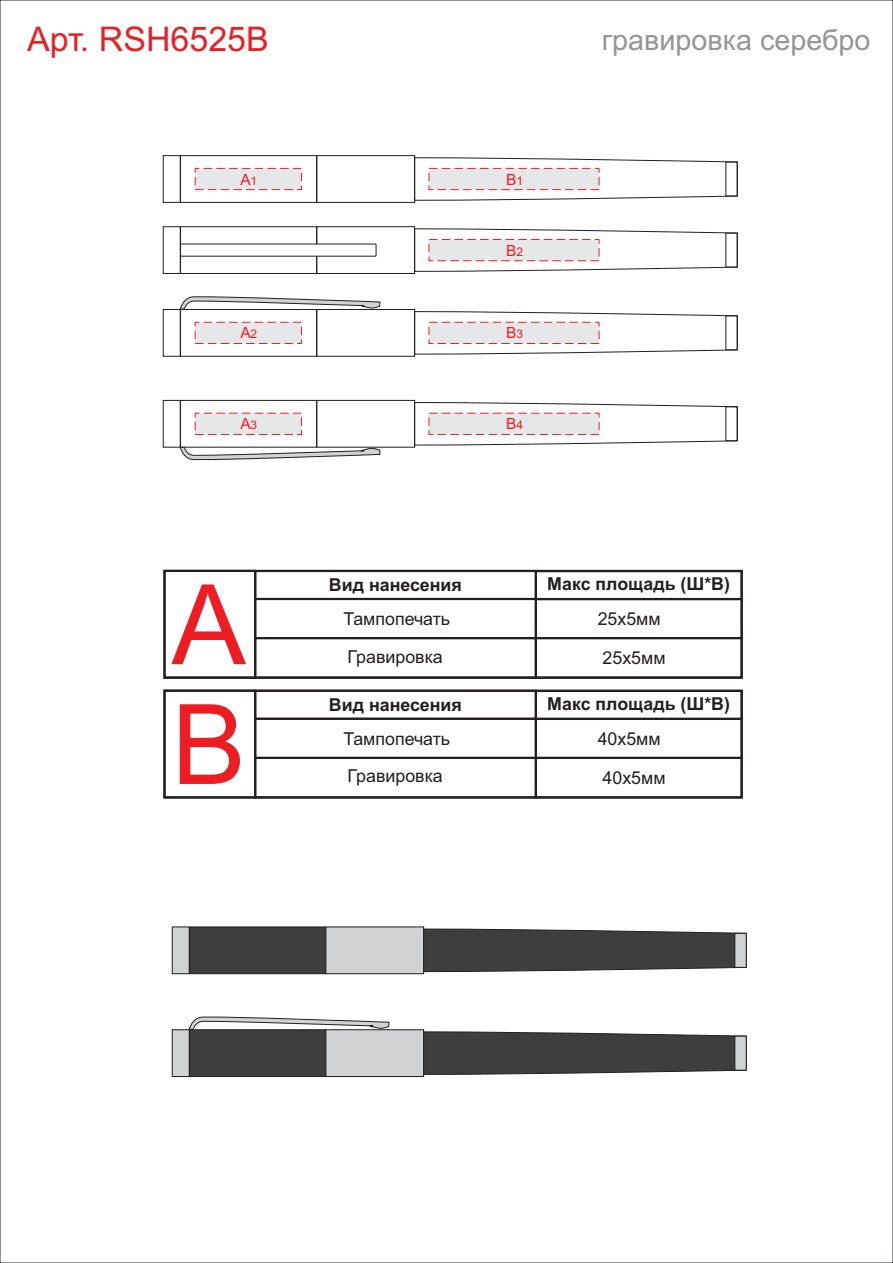
<style>
.page{position:relative;width:893px;height:1263px;background:#fff}
.page>*{position:absolute;margin:0;border:0;box-sizing:border-box;transform-origin:0 0}
.t1{font:111.3px/119.9px "Arial";color:#ee1d23}
.t2{font:34.05px "Arial";color:#ee1d23}
.t3{font:28.8px "Arial";color:#939598}
.t4{font:17.85px "Arial";color:#231f20}
.t5{font:700 17.85px "Arial";color:#231f20}
.t6{font:15.45px "Arial";color:#ee1d23}
.s1{font-size:12px}
</style>
<div class="page">
<div style="left:163px;top:155px;width:18px;height:48px;border:1px solid #231f20"></div>
<div style="left:163px;top:226px;width:18px;height:48px;border:1px solid #231f20"></div>
<div style="left:163px;top:309px;width:18px;height:48px;border:1px solid #231f20"></div>
<div style="left:163px;top:400px;width:18px;height:48px;border:1px solid #231f20"></div>
<div style="left:180px;top:155px;width:137px;height:48px;border:1px solid #231f20"></div>
<div style="left:180px;top:226px;width:137px;height:48px;border:1px solid #231f20"></div>
<div style="left:180px;top:309px;width:137px;height:48px;border:1px solid #231f20"></div>
<div style="left:180px;top:400px;width:137px;height:48px;border:1px solid #231f20"></div>
<div style="left:316px;top:155px;width:99px;height:48px;border:1px solid #231f20"></div>
<div style="left:316px;top:226px;width:99px;height:48px;border:1px solid #231f20"></div>
<div style="left:316px;top:309px;width:99px;height:48px;border:1px solid #231f20"></div>
<div style="left:316px;top:400px;width:99px;height:48px;border:1px solid #231f20"></div>
<svg style="left:171px;top:926px;width:576px;height:48px;background:#6c6c6d"></svg>
<div style="left:254px;top:570px;width:283px;height:30px;border:2px solid #231f20"></div>
<div style="left:254px;top:690px;width:283px;height:30px;border:2px solid #231f20"></div>
<div style="left:254px;top:598px;width:283px;height:41px;border:2px solid #231f20"></div>
<div style="left:254px;top:718px;width:283px;height:41px;border:2px solid #231f20"></div>
<div style="left:254px;top:637px;width:283px;height:42px;border:2px solid #231f20"></div>
<div style="left:254px;top:757px;width:283px;height:42px;border:2px solid #231f20"></div>
<div style="left:535px;top:598px;width:208px;height:41px;border:2px solid #231f20"></div>
<div style="left:535px;top:718px;width:208px;height:41px;border:2px solid #231f20"></div>
<div style="left:535px;top:570px;width:208px;height:30px;border:2px solid #231f20"></div>
<div style="left:535px;top:690px;width:208px;height:30px;border:2px solid #231f20"></div>
<div style="left:535px;top:637px;width:208px;height:42px;border:2px solid #231f20"></div>
<div style="left:535px;top:757px;width:208px;height:42px;border:2px solid #231f20"></div>
<div style="left:163px;top:570px;width:93px;height:109px;border:2px solid #231f20"></div>
<div style="left:163px;top:690px;width:93px;height:109px;border:2px solid #231f20"></div>
<svg style="left:414px;top:157px;width:324px;height:44px"></svg>
<svg style="left:414px;top:228px;width:324px;height:44px"></svg>
<svg style="left:414px;top:311px;width:324px;height:44px"></svg>
<svg style="left:414px;top:402px;width:324px;height:44px"></svg>
<svg style="left:194px;top:168px;width:108px;height:22px;background:#e7dadc"></svg>
<svg style="left:194px;top:321px;width:108px;height:23px;background:#e7dadc"></svg>
<svg style="left:194px;top:412px;width:108px;height:23px;background:#e7dadc"></svg>
<svg style="left:179px;top:296px;width:229px;height:14px"></svg>
<svg style="left:171px;top:1016px;width:576px;height:61px"></svg>
<svg style="left:179px;top:446px;width:229px;height:15px"></svg>
<div style="left:180px;top:244px;width:196px;height:13px;background:#fff;border:1px solid #231f20"></div>
<h2 class="t2" style="left:27px;top:26px;width:243px">Арт. RSH6525B</h2>
<h3 class="t3" style="left:602px;top:29px;width:270px">гравировка серебро</h3>
<p class="t6" style="left:240px;top:173px;width:18px">А<span class="s1">1</span></p>
<p class="t6" style="left:506px;top:173px;width:18px">В<span class="s1">1</span></p>
<p class="t6" style="left:506px;top:244px;width:18px">В<span class="s1">2</span></p>
<p class="t6" style="left:240px;top:327px;width:18px">А<span class="s1">2</span></p>
<p class="t6" style="left:506px;top:327px;width:18px">В<span class="s1">3</span></p>
<p class="t6" style="left:240px;top:418px;width:18px">А<span class="s1">3</span></p>
<p class="t6" style="left:506px;top:418px;width:18px">В<span class="s1">4</span></p>
<h1 class="t1" style="left:172px;top:575px;width:76px">А<br>В</h1>
<p class="t5" style="left:329px;top:578px;width:134px">Вид нанесения</p>
<p class="t4" style="left:343px;top:612px;width:108px">Тампопечать</p>
<p class="t4" style="left:348px;top:649px;width:97px">Гравировка</p>
<p class="t5" style="left:329px;top:698px;width:134px">Вид нанесения</p>
<p class="t4" style="left:343px;top:732px;width:108px">Тампопечать</p>
<p class="t4" style="left:348px;top:769px;width:97px">Гравировка</p>
<p class="t5" style="left:547px;top:577px;width:185px">Макс площадь (Ш*В)</p>
<p class="t4" style="left:598px;top:612px;width:65px">25х5мм</p>
<p class="t4" style="left:603px;top:651px;width:65px">25х5мм</p>
<p class="t5" style="left:547px;top:696px;width:185px">Макс площадь (Ш*В)</p>
<p class="t4" style="left:598px;top:732px;width:65px">40х5мм</p>
<p class="t4" style="left:603px;top:771px;width:65px">40х5мм</p>
</div>
